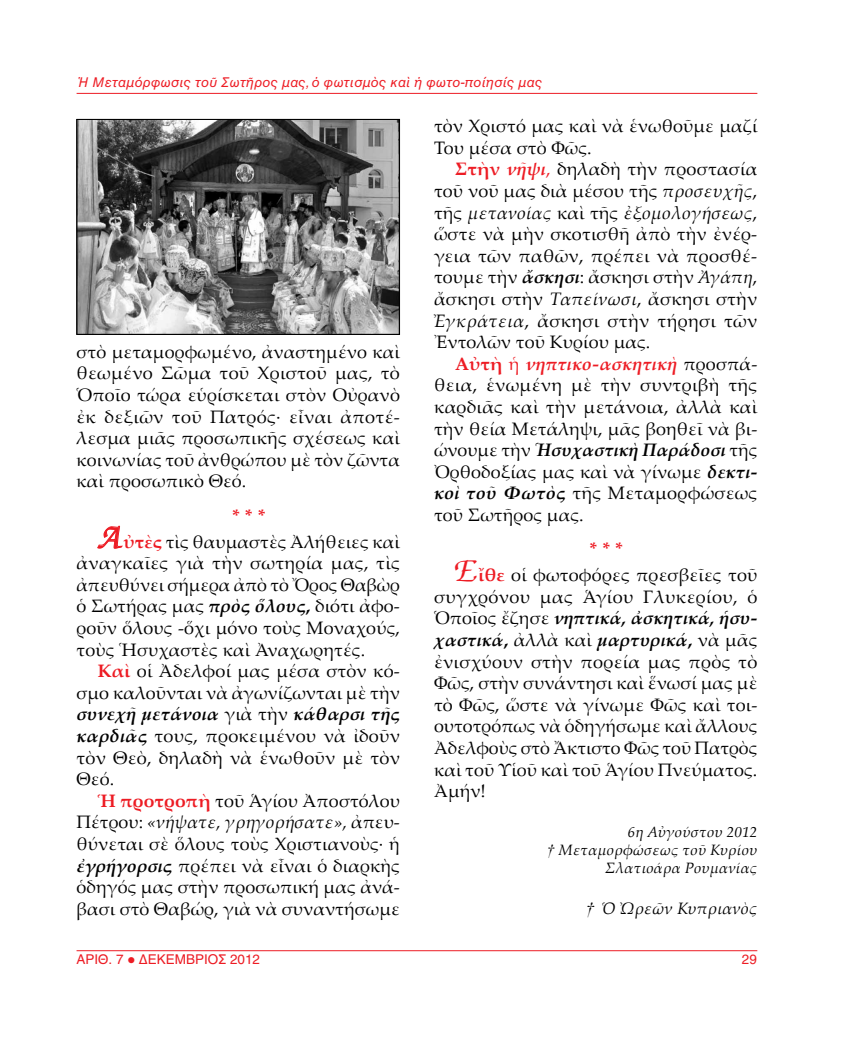
<style>
.page{position:relative;width:851px;height:1063px;background:#fff}
.page>*{position:absolute;margin:0;border:0;box-sizing:border-box;transform-origin:0 0}
.t1{font:18px/21.6px "Palatino Linotype";letter-spacing:.01em;color:#000;text-align:justify}
.t2{font:italic 16.5px "Palatino Linotype";letter-spacing:.01em;color:#000}
.t3{font:italic 15px/18px "Palatino Linotype";letter-spacing:.01em;color:#000;text-align:right}
.t4{font:13.5px "CTOS Helvetica Oblique Test 1";color:#ed1c24}
.t5{font:13.5px "CTOS Helvetica Regular Test 1";color:#ed1c24}
.s1{font-weight:700;color:#ed1c24}
.s2{font-weight:700;font-style:italic;color:#ed1c24}
.s3{color:#ed1c24}
.s4{font-style:italic}
.s5{font-weight:700;font-style:italic}
.s6{font-family:"SK Beauty Pol Uni W Italic";font-size:33px;color:#ed1c24}
.s7{font-weight:700}
.s8{font-family:"Times New Roman"}
</style>
<div class="page">
<hr style="left:76px;top:950px;width:681px;height:1px;background:#ed1c24">
<svg style="left:97px;top:525px;width:26px;height:24px"></svg>
<hr style="left:77px;top:93px;width:680px;height:1px;background:#ed1c24">
<img style="left:78px;top:121px;width:320px;height:212px">
<div style="left:76px;top:119px;width:324px;height:216px;border:1px solid #000"></div>
<p class="t4" style="left:77px;top:74px;width:467px">Ἡ Μεταμόρφωσις τοῦ Σωτῆρος μας, ὁ φωτισμὸς καὶ ἡ φωτο-ποίησίς μας</p>
<p class="t1" style="left:434px;top:115px;width:323px">τὸν Χριστό μας καὶ νὰ ἑνωθοῦμε μαζί<br>Του μέσα στὸ Φῶς.</p>
<p class="t1" style="left:434px;top:158px;width:325px;text-indent:21px"><span class="s1">Στὴν</span> <span class="s2">νῆψι</span><span class="s3">,</span> δηλαδὴ τὴν προστασία τοῦ νοῦ μας διὰ μέσου τῆς <span class="s4">προσευχῆς</span>, τῆς <span class="s4">μετανοίας</span> καὶ τῆς <span class="s4">ἐξομολογήσεως</span>, ὥστε νὰ μὴν σκοτισθῆ ἀπὸ τὴν ἐνέρ&shy;γεια τῶν παθῶν, πρέπει νὰ προσθέ&shy;τουμε τὴν <span class="s5">ἄσκησι</span>: ἄσκησι στὴν <span class="s4">Ἀγάπη</span>, ἄσκησι στὴν <span class="s4">Ταπείνωσι</span>, ἄσκησι στὴν <span class="s4">Ἐγκράτεια</span>, ἄσκησι στὴν τήρησι τῶν Ἐντολῶν τοῦ Κυρίου μας.</p>
<p class="t1" style="left:434px;top:352px;width:325px;text-indent:21px"><span class="s1">Αὐτὴ</span> <span class="s3">ἡ</span> <span class="s2">νηπτικο-ασκητικὴ</span> προσπά&shy;θεια, ἑνωμένη μὲ τὴν συντριβὴ τῆς καρδιᾶς καὶ τὴν μετάνοια, ἀλλὰ καὶ τὴν θεία Μετάληψι, μᾶς βοηθεῖ νὰ βι&shy;ώνουμε τὴν <span class="s5">Ἡσυχαστικὴ Παράδοσι</span> τῆς Ὀρθοδοξίας μας καὶ νὰ γίνωμε <span class="s5">δεκτι&shy;κοὶ τοῦ Φωτὸς</span> τῆς Μεταμορφώσεως τοῦ Σωτῆρος μας.</p>
<p class="t1" style="left:455px;top:536px;width:303px;line-height:25.8px;text-align:center"><span class="s1">* * *<br></span><span class="s6">Ε</span><span class="s1">ἴθε</span> οἱ φωτοφόρες πρεσβεῖες τοῦ</p>
<p class="t1" style="left:434px;top:585px;width:325px">συγχρόνου μας Ἁγίου Γλυκερίου, ὁ Ὁποῖος ἔζησε <span class="s5">νηπτικά, ἀσκητικά, ἡσυ&shy;χαστικά</span><span class="s7">,</span> ἀλλὰ καὶ <span class="s5">μαρτυρικά</span><span class="s7">,</span> νὰ μᾶς ἐνισχύουν στὴν πορεία μας πρὸς τὸ Φῶς, στὴν συνάντησι καὶ ἕνωσί μας μὲ τὸ Φῶς, ὥστε νὰ γίνωμε Φῶς καὶ τοι&shy;ουτοτρόπως νὰ ὁδηγήσωμε καὶ ἄλλους Ἀδελφοὺς στὸ Ἄκτιστο Φῶς τοῦ Πατρὸς καὶ τοῦ Υἱοῦ καὶ τοῦ Ἁγίου Πνεύματος.<br>Ἀμήν!</p>
<p class="t3" style="left:547px;top:822px;width:212px">6η Αὐγούστου 2012<br><span class="s8">†</span> Μεταμορφώσεως τοῦ Κυρίου<br>Σλατιοάρα Ρουμανίας</p>
<p class="t2" style="left:585px;top:897px;width:173px"><span class="s8">†</span> Ὁ Ὠρεῶν Κυπριανὸς</p>
<p class="t1" style="left:76px;top:340px;width:325px">στὸ μεταμορφωμένο, ἀναστημένο καὶ θεωμένο Σῶμα τοῦ Χριστοῦ μας, τὸ Ὁποῖο τώρα εὑρίσκεται στὸν Οὐρανὸ ἐκ δεξιῶν τοῦ Πατρός· εἶναι ἀποτέ&shy;λεσμα μιᾶς προσωπικῆς σχέσεως καὶ κοινωνίας τοῦ ἀνθρώπου μὲ τὸν ζῶντα καὶ προσωπικὸ Θεό.</p>
<p class="t1" style="left:98px;top:502px;width:303px;line-height:25.8px;text-align:center"><span class="s1">* * *<br></span><span class="s6">Α</span><span class="s1">ὐτὲς</span> τὶς θαυμαστὲς Ἀλήθειες καὶ</p>
<p class="t1" style="left:76px;top:552px;width:325px">ἀναγκαῖες γιὰ τὴν σωτηρία μας, τὶς ἀπευθύνει σήμερα ἀπὸ τὸ Ὄρος Θαβὼρ ὁ Σωτήρας μας <span class="s5">πρὸς ὅλους</span><span class="s7">,</span> διότι ἀφο&shy;ροῦν ὅλους -ὅχι μόνο τοὺς Μοναχούς, τοὺς Ἡσυχαστὲς καὶ Ἀναχωρητές.</p>
<p class="t1" style="left:76px;top:660px;width:325px;text-indent:21px"><span class="s1">Καὶ</span> οἱ Ἀδελφοί μας μέσα στὸν κό&shy;σμο καλοῦνται νὰ ἀγωνίζωνται μὲ τὴν <span class="s5">συνεχῆ μετάνοια</span> γιὰ τὴν <span class="s5">κάθαρσι τῆς καρδιᾶς</span> τους, προκειμένου νὰ ἰδοῦν τὸν Θεὸ, δηλαδὴ νὰ ἑνωθοῦν μὲ τὸν Θεό.</p>
<p class="t1" style="left:76px;top:789px;width:325px;text-indent:21px"><span class="s1">Ἡ προτροπὴ</span> τοῦ Ἁγίου Ἀποστόλου Πέτρου: <span class="s4">«νήψατε, γρηγορήσατε»,</span> ἀπευ&shy;θύνεται σὲ ὅλους τοὺς Χριστιανοὺς· ἡ <span class="s5">ἐγρήγορσις</span> πρέπει νὰ εἶναι ὁ διαρκὴς ὁδηγός μας στὴν προσωπική μας ἀνά&shy;βασι στὸ Θαβώρ, γιὰ νὰ συναντήσωμε</p>
<p class="t5" style="left:76px;top:952px;width:185px">ΑΡΙΘ. 7 ● ΔΕΚΕΜΒΡΙΟΣ 2012</p>
<p class="t5" style="left:741px;top:952px;width:17px">29</p>
</div>
